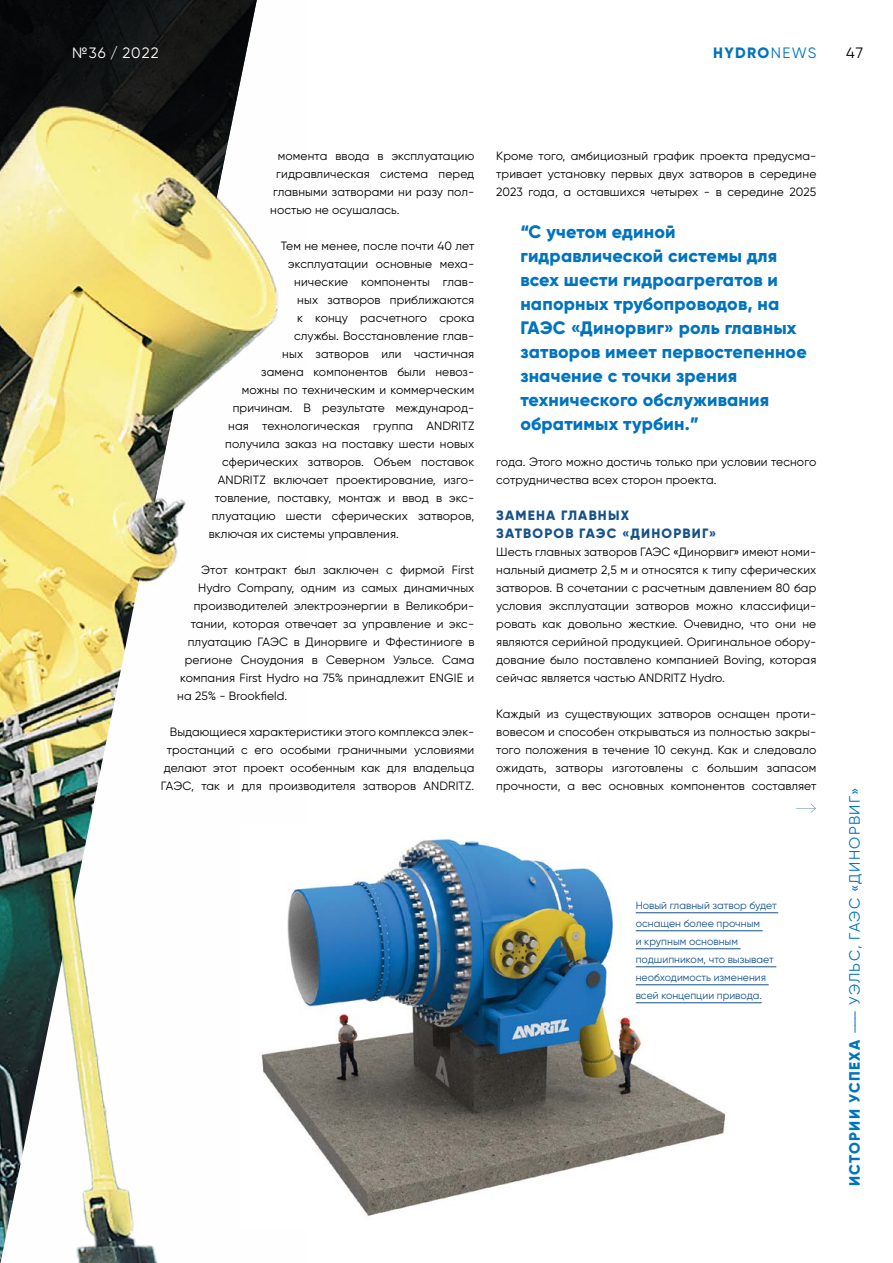
<style>
.page{position:relative;width:893px;height:1263px;background:#fff}
.page>*{position:absolute;margin:0;border:0;box-sizing:border-box;transform-origin:0 0}
.t1{font:800 18px/24px "Gilroy";letter-spacing:.01em;color:#0074be}
.t2{font:15px "Gilroy";letter-spacing:.09em;color:#0074be}
.t3{font:800 15px "Gilroy";letter-spacing:.09em;color:#0074be}
.t4{font:15px "Gilroy";letter-spacing:.075em;color:#fff}
.t5{font:15px "Gilroy";color:#000}
.t6{font:800 13.5px/18px "Gilroy";letter-spacing:.09em;color:#15518a}
.t7{font:12px/18px "Gilroy";letter-spacing:.01em;color:#000;text-align:justify}
.t8{font:10.5px/18px "Gilroy";color:#15518a}
.s1{font-weight:400}
.s2{font-weight:800}
</style>
<div class="page">
<img style="left:0;top:0;width:278px;height:1263px">
<img style="left:241px;top:823px;width:538px;height:406px">
<hr style="left:636px;top:912px;width:142px;height:1px;background:#15518a">
<hr style="left:636px;top:930px;width:127px;height:1px;background:#15518a">
<hr style="left:636px;top:948px;width:105px;height:1px;background:#15518a">
<hr style="left:636px;top:966px;width:140px;height:1px;background:#15518a">
<hr style="left:636px;top:984px;width:133px;height:1px;background:#15518a">
<hr style="left:636px;top:1002px;width:126px;height:1px;background:#15518a">
<svg style="left:796px;top:804px;width:20px;height:8px"></svg>
<p class="t4" style="left:72px;top:44px;width:88px">№36 / 2022</p>
<p class="t3" style="left:713px;top:44px;width:105px">HYDRO<span class="s1">NEWS</span></p>
<p class="t5" style="left:846px;top:44px;width:18px">47</p>
<p class="t7" style="left:278px;top:147px;width:198px">момента ввода в эксплуатацию</p>
<p class="t7" style="left:276px;top:165px;width:200px">гидравлическая система перед</p>
<p class="t7" style="left:273px;top:183px;width:203px">главными затворами ни разу пол-</p>
<p class="t7" style="left:270px;top:201px;width:131px">ностью не осушалась.</p>
<p class="t7" style="left:281px;top:237px;width:195px">Тем не менее, после почти 40 лет</p>
<p class="t7" style="left:288px;top:255px;width:188px">эксплуатации основные меха-</p>
<p class="t7" style="left:294px;top:273px;width:182px">нические компоненты глав-</p>
<p class="t7" style="left:297px;top:291px;width:179px">ных затворов приближаются</p>
<p class="t7" style="left:297px;top:309px;width:178px">к концу расчетного срока</p>
<p class="t7" style="left:294px;top:327px;width:182px">службы. Восстановление глав-</p>
<p class="t7" style="left:282px;top:345px;width:193px">ных затворов или частичная</p>
<p class="t7" style="left:261px;top:363px;width:215px">замена компонентов были невоз-</p>
<p class="t7" style="left:242px;top:381px;width:234px">можны по техническим и коммерческим</p>
<p class="t7" style="left:233px;top:399px;width:243px">причинам. В результате международ-</p>
<p class="t7" style="left:228px;top:417px;width:248px">ная технологическая группа ANDRITZ</p>
<p class="t7" style="left:225px;top:435px;width:251px">получила заказ на поставку шести новых</p>
<p class="t7" style="left:222px;top:453px;width:254px">сферических затворов. Объем поставок</p>
<p class="t7" style="left:218px;top:471px;width:258px">ANDRITZ включает проектирование, изго-</p>
<p class="t7" style="left:215px;top:489px;width:261px">товление, поставку, монтаж и ввод в экс-</p>
<p class="t7" style="left:212px;top:507px;width:264px">плуатацию шести сферических затворов,</p>
<p class="t7" style="left:209px;top:525px;width:192px">включая их системы управления.</p>
<p class="t7" style="left:201px;top:561px;width:274px">Этот контракт был заключен с фирмой First</p>
<p class="t7" style="left:198px;top:579px;width:278px">Hydro Company, одним из самых динамичных</p>
<p class="t7" style="left:194px;top:597px;width:282px">производителей электроэнергии в Великобри-</p>
<p class="t7" style="left:191px;top:615px;width:285px">тании, которая отвечает за управление и экс-</p>
<p class="t7" style="left:188px;top:633px;width:288px">плуатацию ГАЭС в Динорвиге и Ффестиниоге в</p>
<p class="t7" style="left:185px;top:651px;width:291px">регионе Сноудония в Северном Уэльсе. Сама</p>
<p class="t7" style="left:180px;top:669px;width:295px">компания First Hydro на 75% принадлежит ENGIE и</p>
<p class="t7" style="left:177px;top:687px;width:112px">на 25% - Brookfield.</p>
<p class="t7" style="left:161px;top:723px;width:315px;text-align:right">Выдающиеся характеристики этого комплекса элек&shy;тростанций с его особыми граничными условиями делают этот проект особенным как для владельца ГАЭС, так и для производителя затворов ANDRITZ.</p>
<p class="t7" style="left:496px;top:147px;width:322px">Кроме того, амбициозный график проекта предусма&shy;тривает установку первых двух затворов в середине 2023 года, а оставшихся четырех - в середине 2025</p>
<h1 class="t1" style="left:520px;top:220px;width:288px">“С учетом единой гидравлической системы для всех шести гидроагрегатов и напорных трубопроводов, на<br>ГАЭС «Динорвиг» роль главных затворов имеет первостепенное значение с точки зрения технического обслуживания обратимых турбин.”</h1>
<p class="t7" style="left:496px;top:453px;width:322px">года. Этого можно достичь только при условии тесного сотрудничества всех сторон проекта.</p>
<p class="t6" style="left:496px;top:507px;width:222px">ЗАМЕНА ГЛАВНЫХ<br>ЗАТВОРОВ ГАЭС «ДИНОРВИГ»</p>
<p class="t7" style="left:496px;top:543px;width:322px">Шесть главных затворов ГАЭС «Динорвиг» имеют номи&shy;нальный диаметр 2,5 м и относятся к типу сферических затворов. В сочетании с расчетным давлением 80 бар условия эксплуатации затворов можно классифици&shy;ровать как довольно жесткие. Очевидно, что они не являются серийной продукцией. Оригинальное обору&shy;дование было поставлено компанией Boving, которая сейчас является частью ANDRITZ Hydro.</p>
<p class="t7" style="left:496px;top:705px;width:322px">Каждый из существующих затворов оснащен проти&shy;вовесом и способен открываться из полностью закры&shy;того положения в течение 10 секунд. Как и следовало ожидать, затворы изготовлены с большим запасом прочности, а вес основных компонентов составляет</p>
<p class="t8" style="left:636px;top:896px;width:142px">Новый главный затвор будет оснащен более прочным<br>и крупным основным подшипником, что вызывает необходимость изменения всей концепции привода.</p>
<p class="t2" style="left:845px;top:1186px;width:400px;rotate:-90deg"><span class="s2">ИСТОРИИ УСПЕХА</span> ––– УЭЛЬС, ГАЭС «ДИНОРВИГ»</p>
</div>
